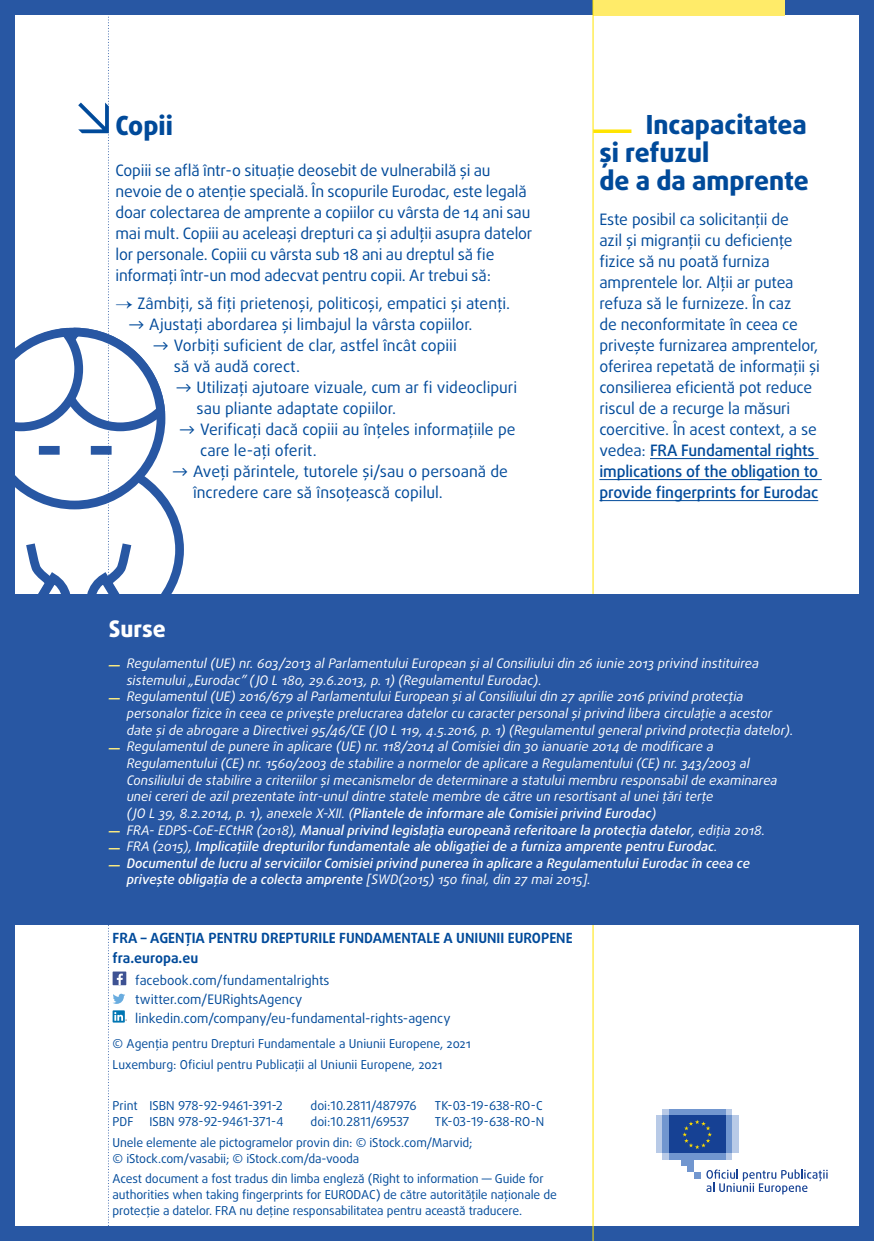
<style>
.page{position:relative;width:874px;height:1241px;background:#fff}
.page>*{position:absolute;margin:0;border:0;box-sizing:border-box;transform-origin:0 0}
.TEXT-BOX{font:800 26.25px/28px "Daxline Pro";color:#004a9a}
.TEXT-BOX-2{font:800 22.75px "Daxline Pro";color:#fff}
.TEXT-BOX-3{font:15.75px/21px "Daxline Pro";letter-spacing:-.01em;color:#004a9a}
.Bullet{font:15.75px/21px "Daxline Pro";color:#004a9a}
.Headline{font:15.75px/21px "Daxline Pro";letter-spacing:-.01em;color:#004a9a}
.t1{font:700 14px "Daxline Pro";color:#004a9a}
.Sources{font:italic 13.12px/16.6px "Daxline Pro";color:#fff}
.Sources-2{font:italic 500 13.12px/16.6px "Daxline Pro";color:#fff}
.t2{font:13.12px "Daxline Pro";color:#004a9a}
.t3{font:12.25px/15.8px "Daxline Pro";letter-spacing:-.01em;color:#004a9a}
.s1{font-weight:500}
.s2{font-weight:700;color:#ffee81}
.s3{font-weight:400}
</style>
<div class="page">
<div style="left:0;top:0;width:873px;height:15px;background:#2857a3"></div>
<div style="left:0;top:1225px;width:873px;height:15px;background:#2857a3"></div>
<div style="left:858px;top:9px;width:15px;height:1231px;background:#2857a3"></div>
<svg style="left:593px;top:129px;width:38px;height:4px"></svg>
<div style="left:592px;top:0;width:192px;height:15px;background:#ffeb69"></div>
<hr style="left:649px;top:458px;width:169px;height:1px;background:#004a9a">
<hr style="left:599px;top:479px;width:222px;height:1px;background:#004a9a">
<hr style="left:599px;top:500px;width:218px;height:1px;background:#004a9a">
<hr style="left:592px;top:0;width:1px;height:1240px;background:#ffe400">
<div style="left:0;top:594px;width:866px;height:331px;background:#2857a3"></div>
<svg style="left:662px;top:1153px;width:69px;height:6px"></svg>
<svg style="left:662px;top:1109px;width:69px;height:6px"></svg>
<div style="left:668px;top:1108px;width:57px;height:7px;background:#7196cf"></div>
<div style="left:668px;top:1153px;width:57px;height:6px;background:#7196cf"></div>
<div style="left:725px;top:1115px;width:6px;height:38px;background:#7196cf"></div>
<div style="left:731px;top:1115px;width:7px;height:38px;background:#b8cae7"></div>
<div style="left:662px;top:1115px;width:6px;height:38px;background:#7196cf"></div>
<div style="left:655px;top:1115px;width:7px;height:38px;background:#b8cae7"></div>
<div style="left:681px;top:1153px;width:12px;height:12px;background:#7196cf"></div>
<div style="left:687px;top:1153px;width:6px;height:19px;background:#7196cf"></div>
<div style="left:693px;top:1172px;width:7px;height:6px;background:#7196cf"></div>
<div style="left:668px;top:1115px;width:57px;height:38px;background:#164194"></div>
<svg style="left:682px;top:1120px;width:29px;height:28px"></svg>
<svg style="left:706px;top:1169px;width:121px;height:25px"></svg>
<svg style="left:0;top:15px;width:184px;height:1226px"></svg>
<p class="TEXT-BOX" style="left:115px;top:111px;width:59px">Copii</p>
<p class="Headline" style="left:115px;top:160px;width:418px">Copiii se află într-o situație deosebit de vulnerabilă și au nevoie de o atenție specială. În scopurile Eurodac, este legală doar colectarea de amprente a copiilor cu vârsta de 14 ani sau mai mult. Copiii au aceleași drepturi ca și adulții asupra datelor lor personale. Copiii cu vârsta sub 18 ani au dreptul să fie informați într-un mod adecvat pentru copii. Ar trebui să:</p>
<p class="Bullet" style="left:115px;top:293px;width:396px">→ Zâmbiți, să fiți prietenoși, politicoși, empatici și atenți.</p>
<p class="Bullet" style="left:129px;top:314px;width:344px">→ Ajustați abordarea și limbajul la vârsta copiilor.</p>
<p class="Bullet" style="left:174px;top:335px;width:284px;text-indent:-20px">→ Vorbiți suficient de clar, astfel încât copiii să vă audă corect.</p>
<p class="Bullet" style="left:196px;top:377px;width:322px;text-indent:-20px">→ Utilizați ajutoare vizuale, cum ar fi videoclipuri sau pliante adaptate copiilor.</p>
<p class="Bullet" style="left:200px;top:419px;width:317px;text-indent:-20px">→ Verificați dacă copiii au înțeles informațiile pe care le-ați oferit.</p>
<p class="Bullet" style="left:193px;top:461px;width:316px;text-indent:-20px">→ Aveți părintele, tutorele și/sau o persoană de încredere care să însoțească copilul.</p>
<p class="TEXT-BOX" style="left:599px;top:110px;width:211px;text-indent:46px">Incapacitatea și refuzul<br>de a da amprente</p>
<p class="TEXT-BOX-3" style="left:599px;top:209px;width:222px">Este posibil ca solicitanții de<br>azil și migranții cu deficiențe fizice să nu poată furniza amprentele lor. Alții ar putea refuza să le furnizeze. În caz<br>de neconformitate în ceea ce privește furnizarea amprentelor, oferirea repetată de informații și consilierea eficientă pot reduce riscul de a recurge la măsuri coercitive. În acest context, a se vedea: <span class="s1">FRA Fundamental rights implications of the obligation to provide fingerprints for Eurodac</span></p>
<p class="TEXT-BOX-2" style="left:109px;top:613px;width:58px">Surse</p>
<p class="Sources" style="left:127px;top:655px;width:633px;text-indent:-18px"><span class="s2">―</span> Regulamentul (UE) nr. 603/2013 al Parlamentului European și al Consiliului din 26 iunie 2013 privind instituirea sistemului „Eurodac” ( JO L 180, 29.6.2013, p. 1) (Regulamentul Eurodac).</p>
<p class="Sources" style="left:127px;top:688px;width:667px;text-indent:-18px"><span class="s2">―</span> Regulamentul (UE) 2016/679 al Parlamentului European și al Consiliului din 27 aprilie 2016 privind protecția personalor fizice în ceea ce privește prelucrarea datelor cu caracter personal și privind libera circulație a acestor date și de abrogare a Directivei 95/46/CE ( JO L 119, 4.5.2016, p. 1) (Regulamentul general privind protecția datelor).</p>
<p class="Sources" style="left:127px;top:738px;width:652px;text-indent:-18px"><span class="s2">―</span> Regulamentul de punere în aplicare (UE) nr. 118/2014 al Comisiei din 30 ianuarie 2014 de modificare a Regulamentului (CE) nr. 1560/2003 de stabilire a normelor de aplicare a Regulamentului (CE) nr. 343/2003 al Consiliului de stabilire a criteriilor și mecanismelor de determinare a statului membru responsabil de examinarea unei cereri de azil prezentate într-unul dintre statele membre de către un resortisant al unei țări terțe<br>( JO L 39, 8.2.2014, p. 1), anexele X-XII. (<span class="s1">Pliantele de informare ale Comisiei privind Eurodac</span>)</p>
<p class="Sources-2" style="left:109px;top:821px;width:657px"><span class="s2">―</span> <span class="s3">FRA- EDPS-CoE-ECtHR (2018),</span> Manual privind legislația europeană referitoare la protecția datelor<span class="s3">, ediția 2018.</span></p>
<p class="Sources-2" style="left:109px;top:838px;width:610px"><span class="s2">―</span> <span class="s3">FRA (2015),</span> Implicațiile drepturilor fundamentale ale obligației de a furniza amprente pentru Eurodac<span class="s3">.</span></p>
<p class="Sources-2" style="left:127px;top:854px;width:624px;text-indent:-18px"><span class="s2">―</span> Documentul de lucru al serviciilor Comisiei privind punerea în aplicare a Regulamentului Eurodac în ceea ce privește obligația de a colecta amprente <span class="s3">[SWD(2015) 150 final, din 27 mai 2015].</span></p>
<p class="t1" style="left:112px;top:928px;width:461px">FRA – AGENŢIA PENTRU DREPTURILE FUNDAMENTALE A UNIUNII EUROPENE</p>
<p class="t1" style="left:112px;top:948px;width:87px">fra.europa.eu</p>
<p class="t2" style="left:135px;top:971px;width:196px">facebook.com/fundamentalrights</p>
<p class="t2" style="left:135px;top:990px;width:169px">twitter.com/EURightsAgency</p>
<p class="t2" style="left:135px;top:1008px;width:316px">linkedin.com/company/eu-fundamental-rights-agency</p>
<p class="t3" style="left:112px;top:1035px;width:359px">© Agenția pentru Drepturi Fundamentale a Uniunii Europene, 2021</p>
<p class="t3" style="left:112px;top:1056px;width:331px">Luxemburg: Oficiul pentru Publicații al Uniunii Europene, 2021</p>
<p class="t3" style="left:112px;top:1097px;width:172px">Print ISBN 978-92-9461-391-2</p>
<p class="t3" style="left:310px;top:1097px;width:107px">doi:10.2811/487976</p>
<p class="t3" style="left:434px;top:1097px;width:109px">TK-03-19-638-RO-C</p>
<p class="t3" style="left:112px;top:1113px;width:22px">PDF</p>
<p class="t3" style="left:149px;top:1113px;width:135px">ISBN 978-92-9461-371-4</p>
<p class="t3" style="left:310px;top:1113px;width:100px">doi:10.2811/69537</p>
<p class="t3" style="left:434px;top:1113px;width:111px">TK-03-19-638-RO-N</p>
<p class="t3" style="left:112px;top:1134px;width:361px">Unele elemente ale pictogramelor provin din: © iStock.com/Marvid; © iStock.com/vasabii; © iStock.com/da-vooda</p>
<p class="t3" style="left:112px;top:1170px;width:445px">Acest document a fost tradus din limba engleză (Right to information ― Guide for authorities when taking fingerprints for EURODAC) de către autoritățile naționale de protecție a datelor. FRA nu deține responsabilitatea pentru această traducere.</p>
</div>
